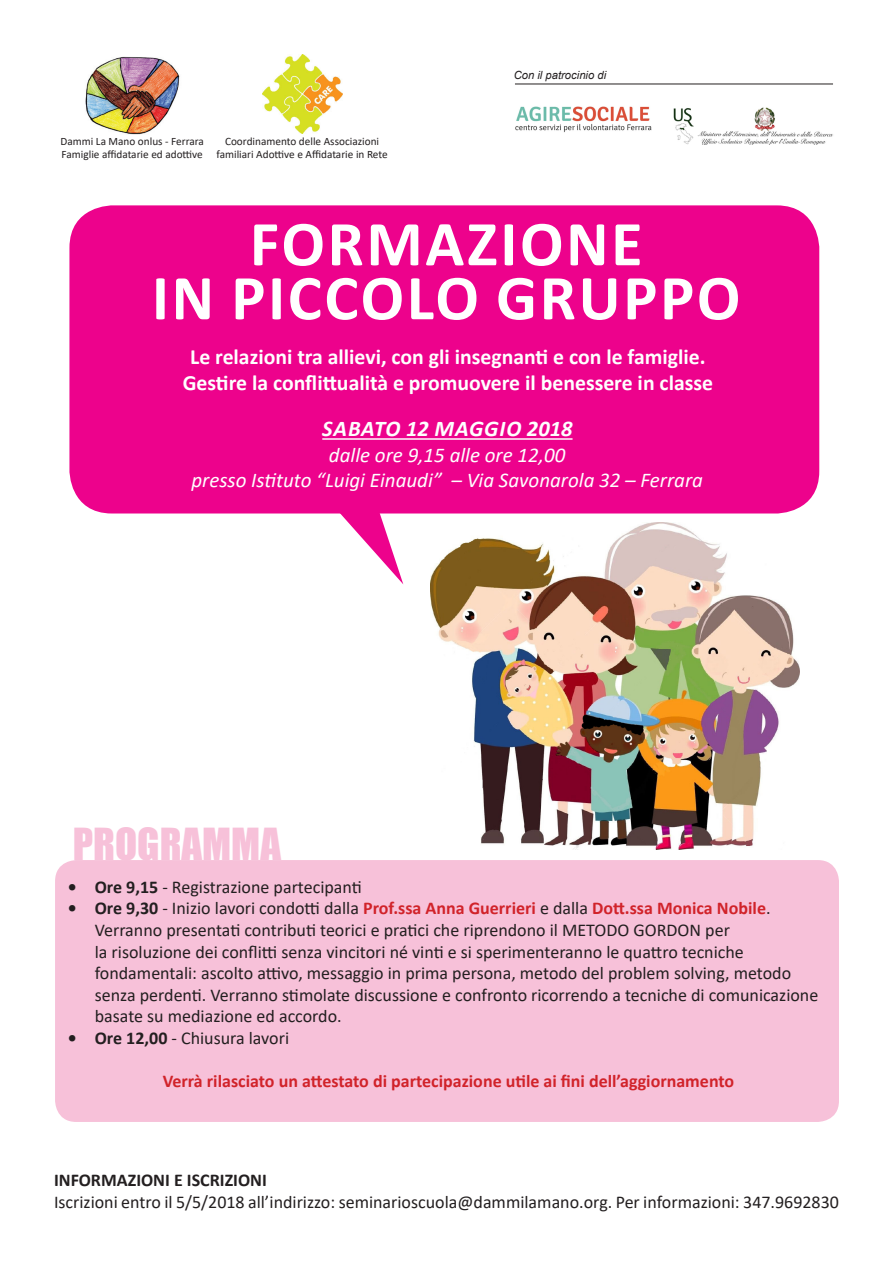
<style>
.page{position:relative;width:893px;height:1263px;background:#fff}
.page>*{position:absolute;margin:0;border:0;box-sizing:border-box;transform-origin:0 0}
.t1{font:700 64.5px "Calibri";letter-spacing:.04em;color:#fff}
.t2{font:40.65px "Impact";color:#f7c1d9}
.t3{font:italic 700 22.5px "Calibri";letter-spacing:.025em;color:#fff}
.t4{font:700 21.75px "Calibri";color:#fff}
.t5{font:italic 21px "Calibri";color:#fff}
.t6{font:18px/21.6px "Calibri";color:#231f20}
.t7{font:700 18px "Calibri";color:#d1232a}
.t8{font:700 18px "Calibri";color:#231f20}
.t9{font:11.25px/13.5px "Calibri";color:#231f20;text-align:center}
.t10{font:italic 11.25px "Arial";color:#231f20}
.s1{font-weight:700}
.s2{font-weight:700;color:#d1232a}
</style>
<div class="page">
<div style="left:55px;top:860px;width:784px;height:262px;background:#f7c1d9;border-radius:21px"></div>
<img style="left:262px;top:54px;width:80px;height:80px">
<img style="left:85px;top:56px;width:95px;height:79px">
<img style="left:431px;top:523px;width:369px;height:327px">
<div style="left:69px;top:205px;width:750px;height:308px;background:#ed028c;border-radius:43px"></div>
<img style="left:515px;top:106px;width:137px;height:27px">
<hr style="left:515px;top:84px;width:318px;height:1px;background:#231f20">
<img style="left:673px;top:107px;width:160px;height:38px">
<svg style="left:304px;top:513px;width:99px;height:71px"></svg>
<hr style="left:322px;top:438px;width:251px;height:2px;background:#fff">
<p class="t9" style="left:61px;top:134px;width:145px">Dammi La Mano onlus - Ferrara</p>
<p class="t9" style="left:62px;top:147px;width:143px">Famiglie affidatarie ed adottive</p>
<p class="t9" style="left:217px;top:134px;width:173px">Coordinamento delle Associazioni familiari Adottive e Affidatarie in Rete</p>
<p class="t10" style="left:514px;top:68px;width:94px">Con il patrocinio di</p>
<p class="t1" style="left:250px;top:198px;width:394px">FORMAZIONE</p>
<p class="t1" style="left:152px;top:252px;width:590px">IN PICCOLO GRUPPO</p>
<p class="t4" style="left:190px;top:341px;width:517px">Le relazioni tra allievi, con gli insegnanti e con le famiglie.</p>
<p class="t4" style="left:183px;top:367px;width:532px">Gestire la conflittualità e promuovere il benessere in classe</p>
<p class="t3" style="left:322px;top:413px;width:252px">SABATO 12 MAGGIO 2018</p>
<p class="t5" style="left:329px;top:440px;width:238px">dalle ore 9,15 alle ore 12,00</p>
<p class="t5" style="left:191px;top:465px;width:513px">presso Istituto “Luigi Einaudi” – Via Savonarola 32 – Ferrara</p>
<p class="t2" style="left:73px;top:812px;width:210px">PROGRAMMA</p>
<p class="t6" style="left:68px;top:875px;width:296px"><span class="s1">• Ore 9,15</span> - Registrazione partecipanti</p>
<p class="t6" style="left:95px;top:897px;width:725px;text-indent:-27px"><span class="s1">• Ore 9,30</span> - Inizio lavori condotti dalla <span class="s2">Prof.ssa Anna Guerrieri</span> e dalla <span class="s2">Dott.ssa Monica Nobile</span>.<br>Verranno presentati contributi teorici e pratici che riprendono il METODO GORDON per<br>la risoluzione dei conflitti senza vincitori né vinti e si sperimenteranno le quattro tecniche fondamentali: ascolto attivo, messaggio in prima persona, metodo del problem solving, metodo senza perdenti. Verranno stimolate discussione e confronto ricorrendo a tecniche di comunicazione basate su mediazione ed accordo.</p>
<p class="t6" style="left:68px;top:1027px;width:223px"><span class="s1">• Ore 12,00</span> - Chiusura lavori</p>
<p class="t7" style="left:163px;top:1068px;width:573px">Verrà rilasciato un attestato di partecipazione utile ai fini dell’aggiornamento</p>
<p class="t8" style="left:54px;top:1167px;width:214px">INFORMAZIONI E ISCRIZIONI</p>
<p class="t6" style="left:54px;top:1190px;width:786px">Iscrizioni entro il 5/5/2018 all’indirizzo: seminarioscuola@dammilamano.org. Per informazioni: 347.9692830</p>
</div>
